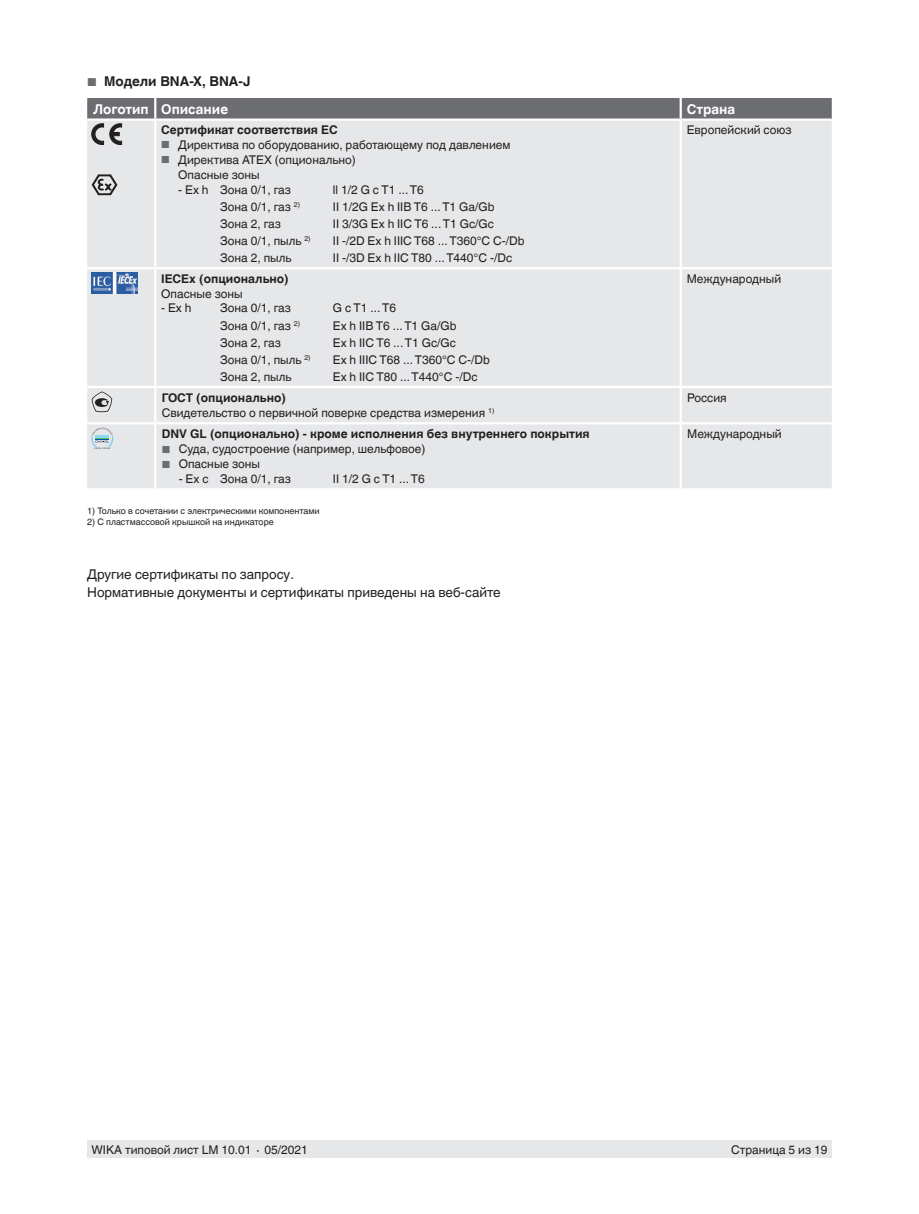
<style>
.page{position:relative;width:919px;height:1214px;background:#fff}
.page>*{position:absolute;margin:0;border:0;box-sizing:border-box;transform-origin:0 0}
.t1{font:13.5px/18px "Helvetica World";color:#231f20}
.t2{font:700 13.5px/27.5px "Helvetica World";color:#231f20}
.t3{font:700 13.5px "Helvetica World";color:#fff}
.t4{font:12px/15px "Helvetica World";color:#231f20}
.t5{font:700 12px "Helvetica World";color:#231f20}
.t6{font:9px "Helvetica World";color:#231f20}
.s1{font-weight:400;font-size:11.55px;color:#6c6d70}
.s2{color:#fff}
.s3{font-size:10.2px;color:#6c6d70}
.s4{font-weight:700}
</style>
<div class="page">
<div style="left:87px;top:1140px;width:744px;height:17px;background:#e6e7e9"></div>
<div style="left:87px;top:144px;width:744px;height:344px;background:#e6e7e9"></div>
<hr style="left:155px;top:386px;width:525px;height:2px;background:#fff">
<hr style="left:155px;top:422px;width:525px;height:2px;background:#fff">
<hr style="left:87px;top:422px;width:68px;height:2px;background:#fff">
<hr style="left:680px;top:422px;width:151px;height:2px;background:#fff">
<hr style="left:680px;top:386px;width:151px;height:2px;background:#fff">
<hr style="left:87px;top:386px;width:68px;height:2px;background:#fff">
<hr style="left:679px;top:121px;width:2px;height:146px;background:#fff">
<hr style="left:680px;top:267px;width:151px;height:2px;background:#fff">
<hr style="left:679px;top:269px;width:2px;height:117px;background:#fff">
<hr style="left:679px;top:424px;width:2px;height:64px;background:#fff">
<hr style="left:154px;top:121px;width:2px;height:146px;background:#fff">
<hr style="left:87px;top:267px;width:68px;height:2px;background:#fff">
<hr style="left:154px;top:269px;width:2px;height:117px;background:#fff">
<hr style="left:154px;top:424px;width:2px;height:64px;background:#fff">
<hr style="left:155px;top:267px;width:525px;height:2px;background:#fff">
<hr style="left:679px;top:388px;width:2px;height:34px;background:#fff">
<hr style="left:154px;top:388px;width:2px;height:34px;background:#fff">
<svg style="left:87px;top:98px;width:744px;height:46px;background:#afb0b2"></svg>
<svg style="left:91px;top:174px;width:26px;height:21px"></svg>
<img style="left:91px;top:272px;width:47px;height:21px">
<svg style="left:92px;top:391px;width:20px;height:21px"></svg>
<svg style="left:91px;top:428px;width:22px;height:21px"></svg>
<p class="t2" style="left:93px;top:68px;width:159px;text-indent:-6px"><span class="s1">■</span> Модели BNA-X, BNA-J<br><span class="s2">Логотип Описание</span></p>
<p class="t5" style="left:161px;top:123px;width:178px">Сертификат соответствия ЕС</p>
<p class="t4" style="left:161px;top:137px;width:351px"><span class="s3">■</span> Директива по оборудованию, работающему под давлением</p>
<p class="t4" style="left:178px;top:152px;width:179px;text-indent:-17px"><span class="s3">■</span> Директива ATEX (опционально)<br>Опасные зоны</p>
<p class="t4" style="left:178px;top:182px;width:114px">- Ex h Зона 0/1, газ</p>
<p class="t4" style="left:333px;top:182px;width:92px">ll 1/2 G c T1 ... T6</p>
<p class="t4" style="left:220px;top:199px;width:81px">Зона 0/1, газ <sup>2)</sup></p>
<p class="t4" style="left:333px;top:199px;width:163px">II 1/2G Ex h IIB T6 ... T1 Ga/Gb</p>
<p class="t4" style="left:220px;top:216px;width:62px">Зона 2, газ</p>
<p class="t4" style="left:333px;top:216px;width:162px">II 3/3G Ex h IIC T6 ... T1 Gc/Gc</p>
<p class="t4" style="left:220px;top:233px;width:92px">Зона 0/1, пыль <sup>2)</sup></p>
<p class="t4" style="left:333px;top:233px;width:193px">II -/2D Ex h IIIC T68 ... T360°C C-/Db</p>
<p class="t4" style="left:220px;top:251px;width:73px">Зона 2, пыль</p>
<p class="t4" style="left:333px;top:251px;width:181px">II -/3D Ex h IIC T80 ... T440°C -/Dc</p>
<p class="t5" style="left:161px;top:272px;width:129px">IECEx (опционально)</p>
<p class="t4" style="left:161px;top:286px;width:83px">Опасные зоны</p>
<p class="t4" style="left:161px;top:301px;width:32px">- Ex h</p>
<p class="t4" style="left:220px;top:301px;width:72px">Зона 0/1, газ</p>
<p class="t4" style="left:333px;top:301px;width:65px">G c T1 ... T6</p>
<p class="t4" style="left:220px;top:318px;width:81px">Зона 0/1, газ <sup>2)</sup></p>
<p class="t4" style="left:333px;top:318px;width:125px">Ex h IIB T6 ... T1 Ga/Gb</p>
<p class="t4" style="left:220px;top:335px;width:62px">Зона 2, газ</p>
<p class="t4" style="left:333px;top:335px;width:125px">Ex h IIC T6 ... T1 Gc/Gc</p>
<p class="t4" style="left:220px;top:352px;width:92px">Зона 0/1, пыль <sup>2)</sup></p>
<p class="t4" style="left:333px;top:352px;width:158px">Ex h IIIC T68 ... T360°C C-/Db</p>
<p class="t4" style="left:220px;top:369px;width:73px">Зона 2, пыль</p>
<p class="t4" style="left:333px;top:369px;width:146px">Ex h IIC T80 ... T440°C -/Dc</p>
<p class="t3" style="left:686px;top:101px;width:50px">Страна</p>
<p class="t4" style="left:686px;top:122px;width:106px">Европейский союз</p>
<p class="t4" style="left:686px;top:271px;width:96px">Международный</p>
<p class="t4" style="left:162px;top:390px;width:334px"><span class="s4">ГОСТ (опционально)<br></span>Свидетельство о первичной поверке средства измерения <sup>1)</sup></p>
<p class="t4" style="left:687px;top:390px;width:41px">Россия</p>
<p class="t5" style="left:162px;top:427px;width:429px">DNV GL (опционально) - кроме исполнения без внутреннего покрытия</p>
<p class="t4" style="left:162px;top:441px;width:265px"><span class="s3">■</span> Суда, судостроение (например, шельфовое)</p>
<p class="t4" style="left:162px;top:456px;width:100px"><span class="s3">■</span> Опасные зоны</p>
<p class="t4" style="left:179px;top:471px;width:114px">- Ex c Зона 0/1, газ</p>
<p class="t4" style="left:333px;top:471px;width:93px">II 1/2 G c T1 ... T6</p>
<p class="t4" style="left:687px;top:426px;width:96px">Международный</p>
<p class="t6" style="left:87px;top:506px;width:234px">1) Только в сочетании с электрическими компонентами</p>
<p class="t6" style="left:87px;top:516px;width:188px">2) С пластмассовой крышкой на индикаторе</p>
<p class="t1" style="left:87px;top:565px;width:415px">Другие сертификаты по запросу.<br>Нормативные документы и сертификаты приведены на веб-сайте</p>
<p class="t4" style="left:91px;top:1142px;width:218px">WIKA типовой лист LM 10.01 ∙ 05/2021</p>
<p class="t4" style="left:731px;top:1142px;width:98px">Страница 5 из 19</p>
</div>
